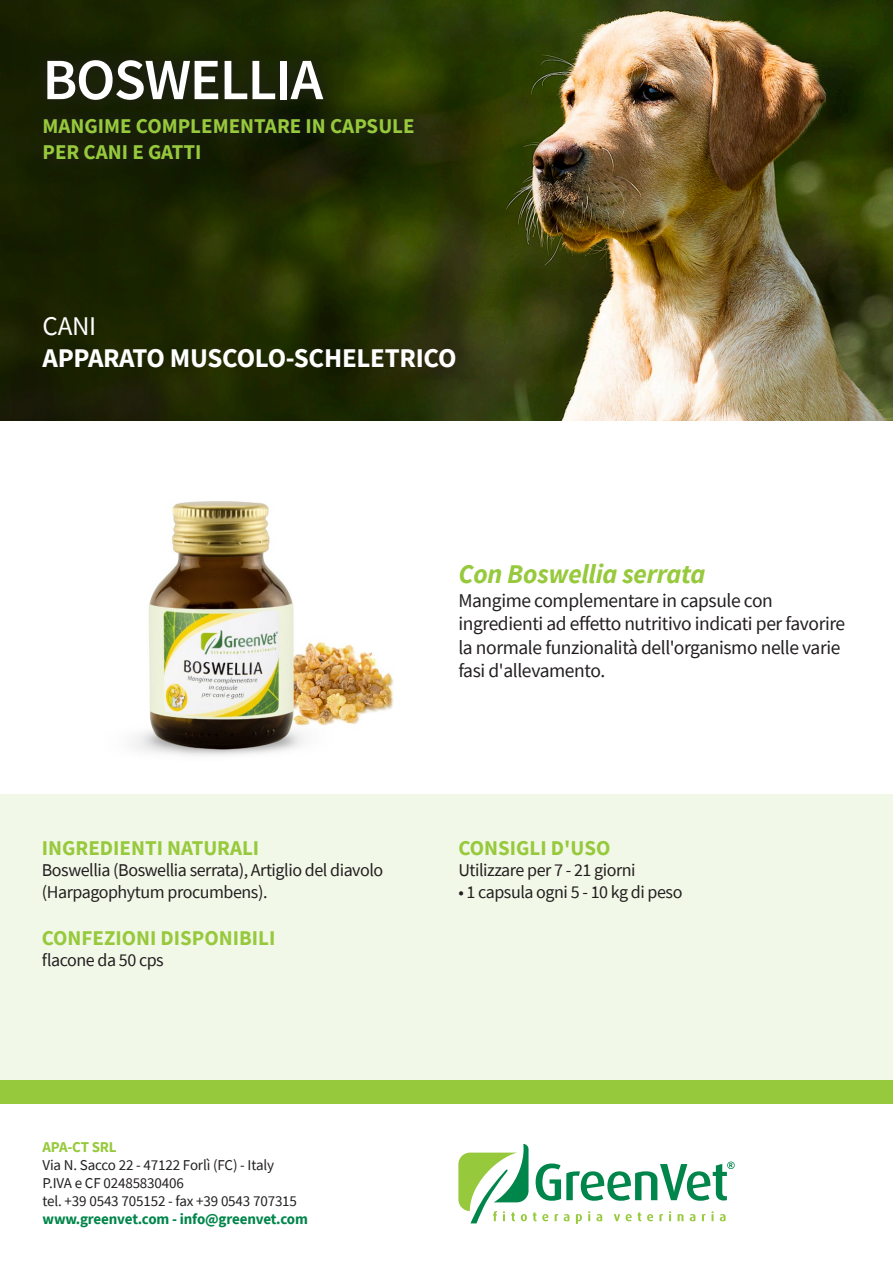
<style>
.page{position:relative;width:893px;height:1263px;background:#fff}
.page>*{position:absolute;margin:0;border:0;box-sizing:border-box;transform-origin:0 0}
.t1{font:600 58.5px "Source Sans Pro";letter-spacing:-.025em;color:#fff}
.t2{font:700 27px "Source Sans Pro";letter-spacing:-.01em;color:#fff}
.t3{font:italic 700 27px "Source Sans Pro";letter-spacing:-.01em;color:#97c93c}
.t4{font:27px "Source Sans Pro";color:#fff}
.t5{font:700 21px/25.2px "Source Sans Pro";color:#97c93c}
.t6{font:19.5px/23.4px "Source Sans Pro";letter-spacing:-.02em;color:#231f20}
.t7{font:18px/21.6px "Source Sans Pro";letter-spacing:-.025em;color:#231f20}
.t8{font:15px/18px "Source Sans Pro";letter-spacing:-.01em;color:#231f20}
.t9{font:700 15px "Source Sans Pro";letter-spacing:-.01em;color:#00854a}
.t10{font:700 15px "Source Sans Pro";letter-spacing:-.01em;color:#97c93c}
</style>
<div class="page">
<img style="left:563px;top:0;width:330px;height:421px">
<div style="left:0;top:794px;width:893px;height:309px;background:#f2f8e8"></div>
<svg style="left:458px;top:1144px;width:277px;height:80px"></svg>
<div style="left:0;top:1080px;width:893px;height:23px;background:#97c93c"></div>
<svg style="left:0;top:0;width:563px;height:421px;background:#242e04"></svg>
<svg style="left:30px;top:47px;width:397px;height:126px;background:#1b2405"></svg>
<img style="left:134px;top:501px;width:260px;height:255px">
<p class="t1" style="left:43px;top:41px;width:282px">BOSWELLIA</p>
<p class="t5" style="left:43px;top:113px;width:374px">MANGIME COMPLEMENTARE IN CAPSULE<br>PER CANI E GATTI</p>
<p class="t4" style="left:43px;top:309px;width:55px">CANI</p>
<p class="t2" style="left:43px;top:340px;width:416px">APPARATO MUSCOLO-SCHELETRICO</p>
<p class="t5" style="left:42px;top:835px;width:219px">INGREDIENTI NATURALI</p>
<p class="t7" style="left:42px;top:859px;width:343px">Boswellia (Boswellia serrata), Artiglio del diavolo (Harpagophytum procumbens).</p>
<p class="t5" style="left:42px;top:925px;width:235px">CONFEZIONI DISPONIBILI</p>
<p class="t7" style="left:42px;top:949px;width:124px">flacone da 50 cps</p>
<p class="t10" style="left:43px;top:1137px;width:76px">APA-CT SRL</p>
<p class="t8" style="left:43px;top:1156px;width:256px">Via N. Sacco 22 - 47122 Forlì (FC) - Italy<br>P.IVA e CF 02485830406<br>tel. +39 0543 705152 - fax +39 0543 707315</p>
<p class="t9" style="left:43px;top:1209px;width:267px">www.greenvet.com - info@greenvet.com</p>
<p class="t3" style="left:458px;top:556px;width:248px">Con Boswellia serrata</p>
<p class="t6" style="left:458px;top:588px;width:388px">Mangime complementare in capsule con ingredienti ad effetto nutritivo indicati per favorire la normale funzionalità dell'organismo nelle varie fasi d'allevamento.</p>
<p class="t5" style="left:458px;top:835px;width:153px">CONSIGLI D'USO</p>
<p class="t7" style="left:458px;top:859px;width:179px">Utilizzare per 7 - 21 giorni</p>
<p class="t7" style="left:458px;top:881px;width:226px">• 1 capsula ogni 5 - 10 kg di peso</p>
</div>
